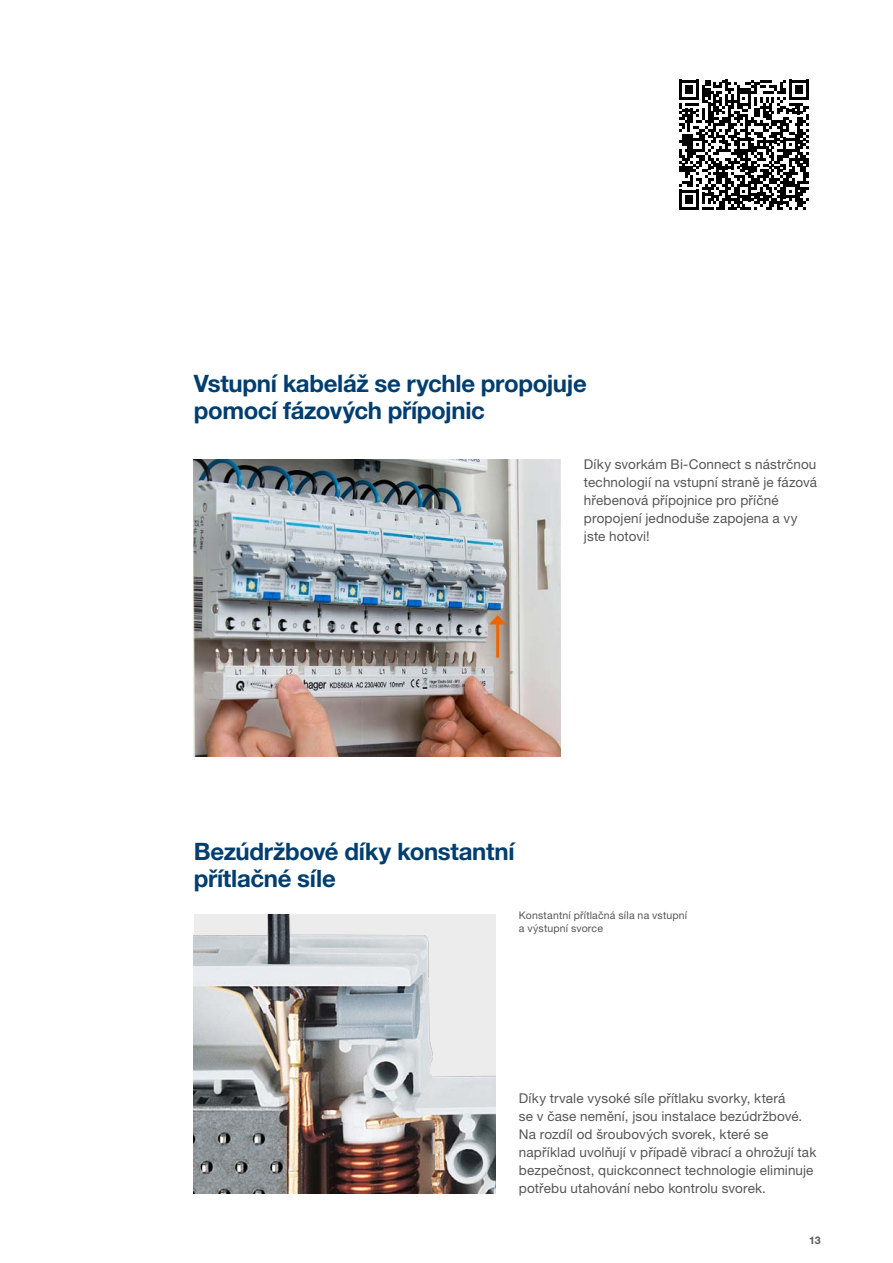
<style>
.page{position:relative;width:893px;height:1263px;background:#fff}
.page>*{position:absolute;margin:0;border:0;box-sizing:border-box;transform-origin:0 0}
.hager_Headline_16pt_18pt_bold{font:700 24px/27px "Helvetica Neue LTW1 G";letter-spacing:-.015em;color:#003e6f}
.hager_Copy_text_9pt_12pt_roman{font:13.5px/18px "Helvetica Neue LTW1 G";letter-spacing:.01em;color:#565655}
.hager_Margin_notes_7pt_9pt_roman{font:10.5px/13.5px "Helvetica Neue LTW1 G";letter-spacing:.015em;color:#565655}
.t1{font:700 10.5px "Helvetica Neue LTW1 G";color:#565655}
</style>
<div class="page">
<img style="left:194px;top:914px;width:302px;height:279px">
<img style="left:194px;top:459px;width:367px;height:298px">
<hr style="left:496px;top:622px;width:3px;height:36px;background:#ec6500">
<svg style="left:489px;top:615px;width:17px;height:9px"></svg>
<svg style="left:679px;top:80px;width:130px;height:130px"></svg>
<p class="hager_Headline_16pt_18pt_bold" style="left:194px;top:370px;width:394px">Vstupní kabeláž se rychle propojuje pomocí fázových přípojnic</p>
<p class="hager_Copy_text_9pt_12pt_roman" style="left:584px;top:455px;width:235px">Díky svorkám Bi-Connect s nástrčnou technologií na vstupní straně je fázová hřebenová přípojnice pro příčné propojení jednoduše zapojena a vy jste hotovi!</p>
<p class="hager_Headline_16pt_18pt_bold" style="left:194px;top:838px;width:322px">Bezúdržbové díky konstantní přítlačné síle</p>
<p class="hager_Margin_notes_7pt_9pt_roman" style="left:519px;top:908px;width:170px">Konstantní přítlačná síla na vstupní a výstupní svorce</p>
<p class="hager_Copy_text_9pt_12pt_roman" style="left:519px;top:1089px;width:299px">Díky trvale vysoké síle přítlaku svorky, která<br>se v čase nemění, jsou instalace bezúdržbové.<br>Na rozdíl od šroubových svorek, které se například uvolňují v případě vibrací a ohrožují tak bezpečnost, quickconnect technologie eliminuje potřebu utahování nebo kontrolu svorek.</p>
<p class="t1" style="left:809px;top:1233px;width:13px">13</p>
</div>
